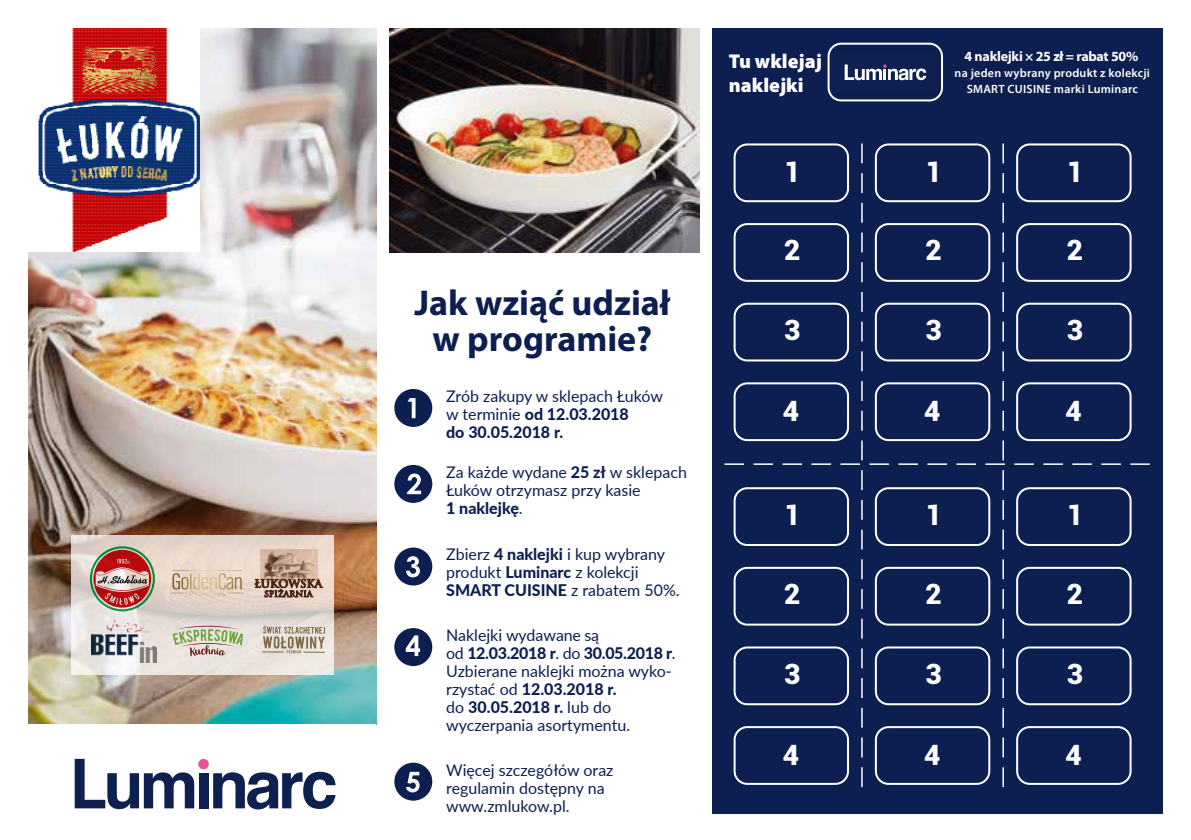
<style>
.page{position:relative;width:1191px;height:840px;background:#fff}
.page>*{position:absolute;margin:0;border:0;box-sizing:border-box;transform-origin:0 0}
.t1{font:700 36px/35.2px "Myriad Pro";color:#0c1f50;text-align:center}
.t2{font:900 28px "Roboto";color:#fff}
.t3{font:900 20px/24px "Myriad Pro";color:#fff}
.t4{font:16px/18px "Lato";color:#0c1f50}
.t5{font:700 14px "Myriad Pro";letter-spacing:-.02em;color:#fff}
.t6{font:600 12px/16px "Myriad Pro";letter-spacing:.02em;color:#fff;text-align:center}
.s1{font-weight:800}
.s2{font-weight:900;font-stretch:condensed}
</style>
<div class="page">
<svg style="left:394px;top:628px;width:38px;height:37px"></svg>
<svg style="left:394px;top:762px;width:38px;height:38px"></svg>
<svg style="left:394px;top:547px;width:38px;height:38px"></svg>
<svg style="left:394px;top:389px;width:38px;height:37px"></svg>
<svg style="left:394px;top:464px;width:38px;height:38px"></svg>
<img style="left:28px;top:28px;width:348px;height:696px">
<img style="left:389px;top:28px;width:310px;height:224px">
<div style="left:199px;top:772px;width:9px;height:35px;background:#0e2050"></div>
<div style="left:198px;top:758px;width:11px;height:11px;background:#ea5297;border-radius:50%"></div>
<svg style="left:213px;top:771px;width:122px;height:38px"></svg>
<svg style="left:75px;top:758px;width:119px;height:50px"></svg>
<div style="left:711px;top:28px;width:451px;height:785px;background:#0c1f50"></div>
<svg style="left:724px;top:143px;width:425px;height:643px"></svg>
<div style="left:827px;top:43px;width:116px;height:58px;border:2px solid #fff;border-radius:13px"></div>
<svg style="left:844px;top:64px;width:82px;height:16px"></svg>
<svg style="left:71px;top:535px;width:262px;height:139px;background:#e4d9d2"></svg>
<img style="left:260px;top:549px;width:58px;height:29px">
<svg style="left:255px;top:578px;width:68px;height:18px"></svg>
<svg style="left:172px;top:569px;width:70px;height:20px"></svg>
<svg style="left:90px;top:546px;width:65px;height:65px"></svg>
<svg style="left:92px;top:548px;width:61px;height:61px"></svg>
<svg style="left:93px;top:549px;width:58px;height:58px"></svg>
<svg style="left:96px;top:558px;width:53px;height:46px;background:#bc6a66"></svg>
<svg style="left:172px;top:625px;width:71px;height:31px;background:#c8c5ae"></svg>
<svg style="left:262px;top:625px;width:63px;height:28px;background:#c3b7a6"></svg>
<img style="left:92px;top:617px;width:65px;height:45px">
<img style="left:28px;top:28px;width:172px;height:224px">
<div style="left:733px;top:143px;width:116px;height:59px;border:2px solid #fff;border-radius:13px"></div>
<div style="left:733px;top:223px;width:116px;height:59px;border:2px solid #fff;border-radius:13px"></div>
<div style="left:733px;top:302px;width:116px;height:59px;border:2px solid #fff;border-radius:13px"></div>
<div style="left:733px;top:382px;width:116px;height:59px;border:2px solid #fff;border-radius:13px"></div>
<div style="left:733px;top:487px;width:116px;height:58px;border:2px solid #fff;border-radius:13px"></div>
<div style="left:733px;top:566px;width:116px;height:59px;border:2px solid #fff;border-radius:13px"></div>
<div style="left:733px;top:646px;width:116px;height:58px;border:2px solid #fff;border-radius:13px"></div>
<div style="left:733px;top:725px;width:116px;height:59px;border:2px solid #fff;border-radius:13px"></div>
<div style="left:875px;top:143px;width:115px;height:59px;border:2px solid #fff;border-radius:13px"></div>
<div style="left:875px;top:223px;width:115px;height:59px;border:2px solid #fff;border-radius:13px"></div>
<div style="left:875px;top:302px;width:115px;height:59px;border:2px solid #fff;border-radius:13px"></div>
<div style="left:875px;top:382px;width:115px;height:59px;border:2px solid #fff;border-radius:13px"></div>
<div style="left:875px;top:487px;width:115px;height:58px;border:2px solid #fff;border-radius:13px"></div>
<div style="left:875px;top:566px;width:115px;height:59px;border:2px solid #fff;border-radius:13px"></div>
<div style="left:875px;top:646px;width:115px;height:58px;border:2px solid #fff;border-radius:13px"></div>
<div style="left:875px;top:725px;width:115px;height:59px;border:2px solid #fff;border-radius:13px"></div>
<div style="left:1016px;top:143px;width:115px;height:59px;border:2px solid #fff;border-radius:13px"></div>
<div style="left:1016px;top:223px;width:115px;height:59px;border:2px solid #fff;border-radius:13px"></div>
<div style="left:1016px;top:302px;width:115px;height:59px;border:2px solid #fff;border-radius:13px"></div>
<div style="left:1016px;top:382px;width:115px;height:59px;border:2px solid #fff;border-radius:13px"></div>
<div style="left:1016px;top:487px;width:115px;height:58px;border:2px solid #fff;border-radius:13px"></div>
<div style="left:1016px;top:566px;width:115px;height:59px;border:2px solid #fff;border-radius:13px"></div>
<div style="left:1016px;top:646px;width:115px;height:58px;border:2px solid #fff;border-radius:13px"></div>
<div style="left:1016px;top:725px;width:115px;height:59px;border:2px solid #fff;border-radius:13px"></div>
<h1 class="t1" style="left:414px;top:284px;width:257px">Jak wziąć udział w programie?</h1>
<p class="t4" style="left:446px;top:386px;width:218px">Zrób zakupy w sklepach Łuków w terminie <span class="s1">od 12.03.2018<br>do 30.05.2018 r.</span></p>
<p class="t4" style="left:446px;top:462px;width:242px">Za każde wydane <span class="s1">25 zł</span> w sklepach<br>Łuków otrzymasz przy kasie<br><span class="s1">1 naklejkę</span>.</p>
<p class="t4" style="left:446px;top:544px;width:235px">Zbierz <span class="s1">4 naklejki</span> i kup wybrany produkt <span class="s1">Luminarc</span> z kolekcji<br><span class="s1">SMART CUISINE</span> z rabatem 50%.</p>
<p class="t4" style="left:446px;top:625px;width:231px">Naklejki wydawane są<br>od <span class="s1">12.03.2018 r</span>. do <span class="s1">30.05.2018 r</span>.<br>Uzbierane naklejki można wyko&shy;rzystać od <span class="s1">12.03.2018 r.<br></span>do <span class="s1">30.05.2018 r.</span> lub do wyczerpania asortymentu.</p>
<p class="t4" style="left:446px;top:759px;width:169px">Więcej szczegółów oraz regulamin dostępny na www.zmlukow.pl.</p>
<p class="t3" style="left:729px;top:49px;width:95px">Tu wklejaj naklejki</p>
<p class="t5" style="left:964px;top:47px;width:175px">4 naklejki <span class="s2">×</span> 25 zł = rabat 50%</p>
<p class="t6" style="left:954px;top:65px;width:197px">na jeden wybrany produkt z kolekcji<br>SMART CUISINE marki Luminarc</p>
<h2 class="t2" style="left:784px;top:152px;width:18px">1</h2>
<h2 class="t2" style="left:925px;top:152px;width:18px">1</h2>
<h2 class="t2" style="left:1066px;top:152px;width:18px">1</h2>
<h2 class="t2" style="left:784px;top:230px;width:18px">2</h2>
<h2 class="t2" style="left:925px;top:230px;width:18px">2</h2>
<h2 class="t2" style="left:1066px;top:230px;width:18px">2</h2>
<h2 class="t2" style="left:784px;top:310px;width:18px">3</h2>
<h2 class="t2" style="left:925px;top:310px;width:18px">3</h2>
<h2 class="t2" style="left:1066px;top:310px;width:18px">3</h2>
<h2 class="t2" style="left:783px;top:391px;width:18px">4</h2>
<h2 class="t2" style="left:924px;top:391px;width:18px">4</h2>
<h2 class="t2" style="left:1065px;top:391px;width:18px">4</h2>
<h2 class="t2" style="left:784px;top:495px;width:18px">1</h2>
<h2 class="t2" style="left:925px;top:495px;width:18px">1</h2>
<h2 class="t2" style="left:1066px;top:495px;width:18px">1</h2>
<h2 class="t2" style="left:784px;top:573px;width:18px">2</h2>
<h2 class="t2" style="left:925px;top:573px;width:18px">2</h2>
<h2 class="t2" style="left:1066px;top:573px;width:18px">2</h2>
<h2 class="t2" style="left:784px;top:653px;width:18px">3</h2>
<h2 class="t2" style="left:925px;top:653px;width:18px">3</h2>
<h2 class="t2" style="left:1066px;top:653px;width:18px">3</h2>
<h2 class="t2" style="left:783px;top:734px;width:18px">4</h2>
<h2 class="t2" style="left:924px;top:734px;width:18px">4</h2>
<h2 class="t2" style="left:1065px;top:734px;width:18px">4</h2>
</div>
